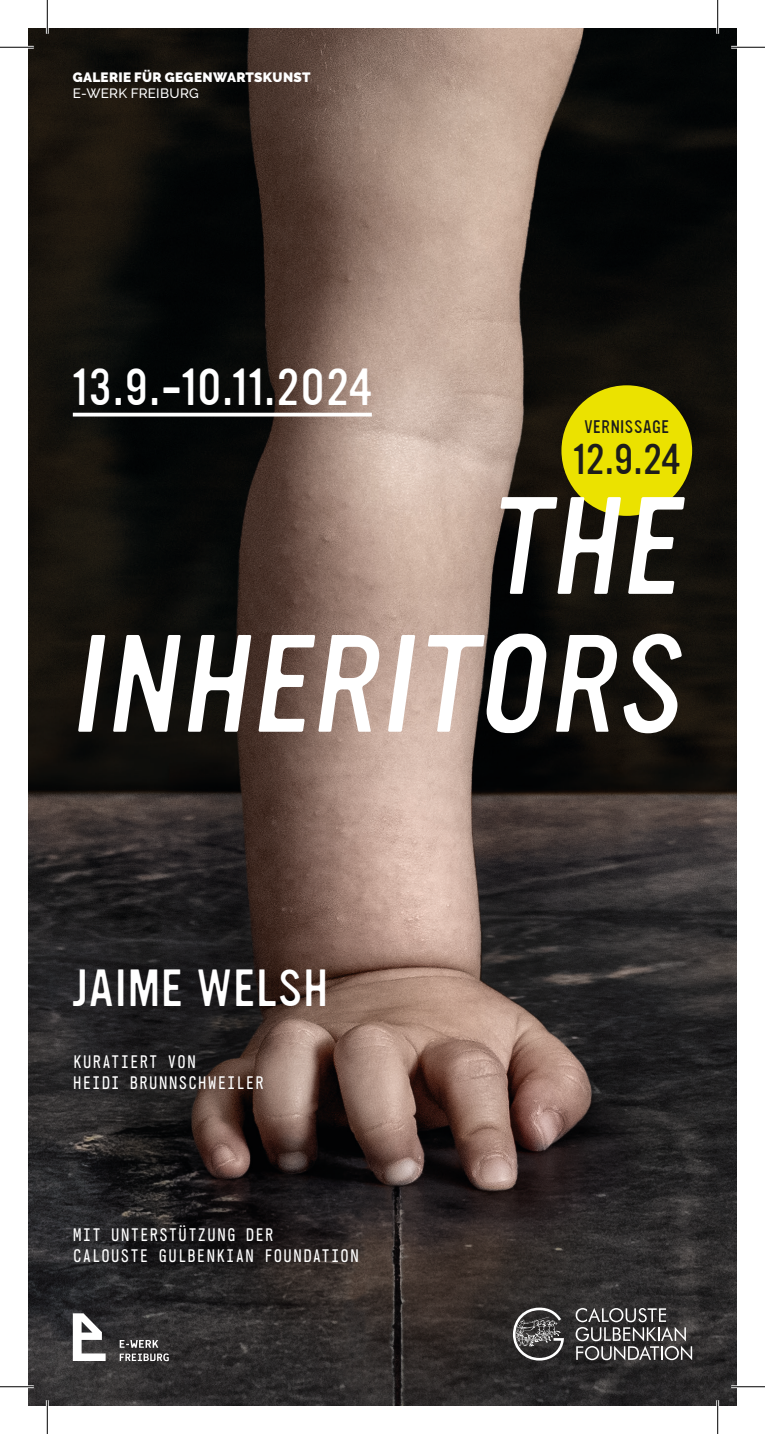
<style>
.page{position:relative;width:765px;height:1434px;background:#fff}
.page>*{position:absolute;margin:0;border:0;box-sizing:border-box;transform-origin:0 0}
.t1{font:italic 300 121.05px/137.9px "Ultramagnetic";letter-spacing:.02em;color:#fff;text-align:right}
.t2{font:300 45px "Ultramagnetic";letter-spacing:.025em;color:#fff}
.t3{font:300 37.35px "Ultramagnetic";color:#1d1d1b}
.t4{font:18px/21.6px "Generika Mono";letter-spacing:.035em;color:#fff}
.t5{font:300 15.75px "Ultramagnetic";letter-spacing:.03em;color:#1d1d1b}
.t6{font:900 13.5px "Raleway";letter-spacing:.025em;color:#fff}
.t7{font:500 13.5px "Raleway";letter-spacing:.02em;color:#fff}
</style>
<div class="page">
<img style="left:28px;top:28px;width:708px;height:1378px">
<svg style="left:73px;top:1313px;width:33px;height:48px"></svg>
<svg style="left:120px;top:1340px;width:49px;height:21px"></svg>
<svg style="left:575px;top:1308px;width:116px;height:52px;background:#5c5b5b"></svg>
<svg style="left:512px;top:1307px;width:51px;height:53px;background:#5f5d5d"></svg>
<div style="left:561px;top:385px;width:130px;height:131px;background:#ebe200;border-radius:50%"></div>
<svg style="left:73px;top:413px;width:298px;height:4px"></svg>
<hr style="left:0;top:46px;width:34px;height:3px;background:#fff">
<hr style="left:730px;top:46px;width:34px;height:3px;background:#fff">
<hr style="left:0;top:1385px;width:34px;height:3px;background:#fff">
<hr style="left:730px;top:1385px;width:34px;height:3px;background:#fff">
<hr style="left:46px;top:0;width:3px;height:34px;background:#fff">
<hr style="left:46px;top:1400px;width:3px;height:34px;background:#fff">
<hr style="left:716px;top:0;width:2px;height:34px;background:#fff">
<hr style="left:716px;top:1400px;width:2px;height:34px;background:#fff">
<hr style="left:0;top:47px;width:34px;height:1px;background:#000">
<hr style="left:730px;top:47px;width:34px;height:1px;background:#000">
<hr style="left:0;top:1386px;width:34px;height:1px;background:#000">
<hr style="left:730px;top:1386px;width:34px;height:1px;background:#000">
<hr style="left:47px;top:0;width:1px;height:34px;background:#000">
<hr style="left:47px;top:1400px;width:1px;height:34px;background:#000">
<hr style="left:717px;top:0;width:1px;height:34px;background:#000">
<hr style="left:717px;top:1400px;width:1px;height:34px;background:#000">
<p class="t6" style="left:73px;top:70px;width:239px">GALERIE FÜR GEGENWARTSKUNST</p>
<p class="t7" style="left:73px;top:86px;width:127px">E-WERK FREIBURG</p>
<h2 class="t2" style="left:73px;top:355px;width:300px">13.9.–10.11.2024</h2>
<p class="t5" style="left:584px;top:415px;width:86px">VERNISSAGE</p>
<h3 class="t3" style="left:573px;top:433px;width:108px">12.9.24</h3>
<h1 class="t1" style="left:69px;top:479px;width:612px">THE<br>INHERITORS</h1>
<h2 class="t2" style="left:73px;top:955px;width:257px">JAIME WELSH</h2>
<p class="t4" style="left:73px;top:1050px;width:193px">KURATIERT VON<br>HEIDI BRUNNSCHWEILER</p>
<p class="t4" style="left:73px;top:1223px;width:287px">MIT UNTERSTÜTZUNG DER<br>CALOUSTE GULBENKIAN FOUNDATION</p>
</div>
